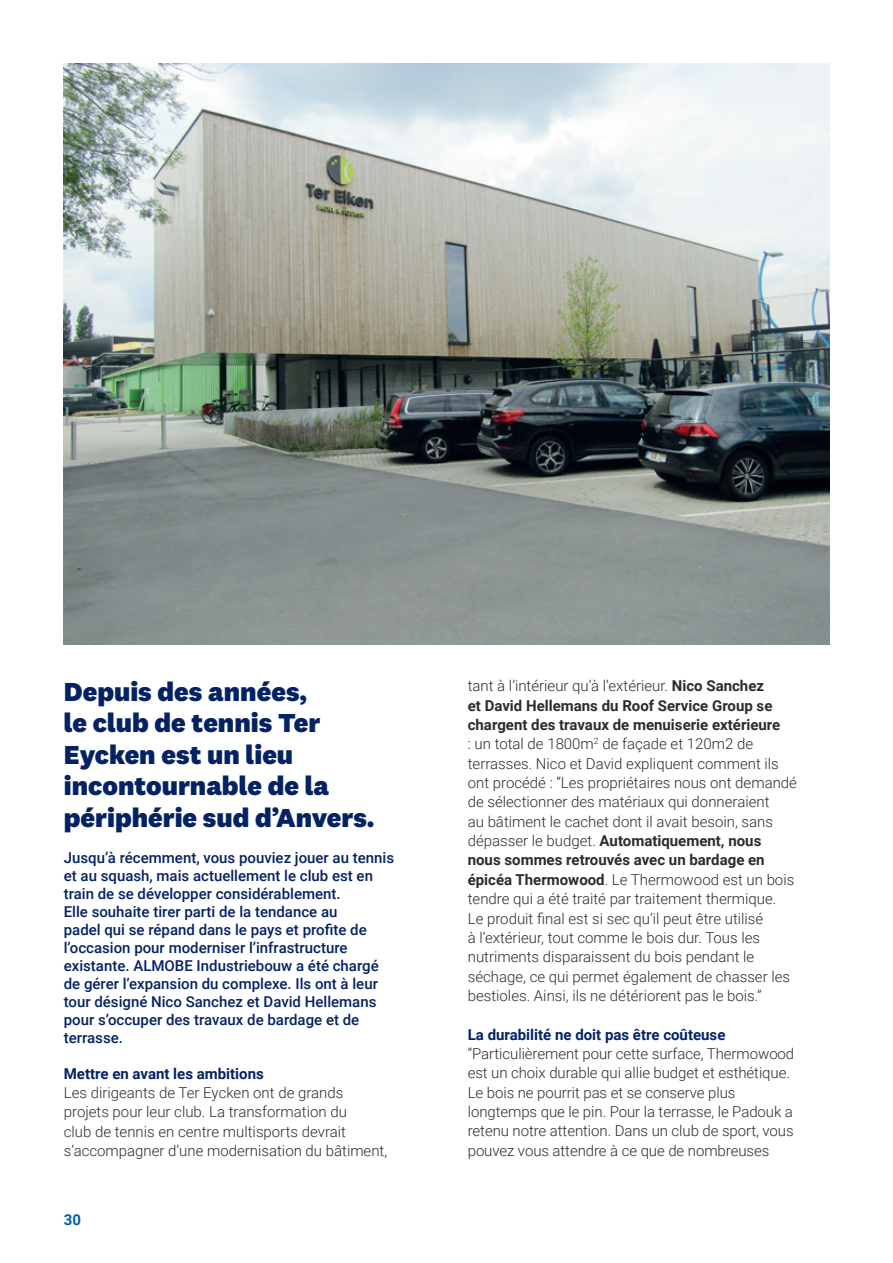
<style>
.page{position:relative;width:893px;height:1263px;background:#fff}
.page>*{position:absolute;margin:0;border:0;box-sizing:border-box;transform-origin:0 0}
.t1{font:800 27px/31.5px "National 2";color:#052265}
.t2{font:300 15px/19.4px "Roboto";color:#2e2b2c}
.t3{font:500 15px/18px "Roboto";color:#052265}
.t4{font:700 15px "Roboto";color:#052265}
.t5{font:700 15px "Roboto";color:#015dad}
.s1{font-weight:700}
</style>
<div class="page">
<img style="left:64px;top:64px;width:765px;height:581px">
<h1 class="t1" style="left:64px;top:675px;width:312px">Depuis des années,<br>le club de tennis Ter<br>Eycken est un lieu incontournable de la périphérie sud d’Anvers.</h1>
<p class="t3" style="left:64px;top:848px;width:332px">Jusqu’à récemment, vous pouviez jouer au tennis et au squash, mais actuellement le club est en train de se développer considérablement.<br>Elle souhaite tirer parti de la tendance au<br>padel qui se répand dans le pays et profite de l’occasion pour moderniser l’infrastructure existante. ALMOBE Industriebouw a été chargé de gérer l’expansion du complexe. Ils ont à leur tour désigné Nico Sanchez et David Hellemans pour s’occuper des travaux de bardage et de terrasse.</p>
<p class="t4" style="left:64px;top:1063px;width:202px">Mettre en avant les ambitions</p>
<p class="t2" style="left:64px;top:1082px;width:325px">Les dirigeants de Ter Eycken ont de grands projets pour leur club. La transformation du<br>club de tennis en centre multisports devrait s’accompagner d’une modernisation du bâtiment,</p>
<p class="t5" style="left:64px;top:1209px;width:19px">30</p>
<p class="t2" style="left:468px;top:676px;width:331px">tant à l’intérieur qu’à l’extérieur. <span class="s1">Nico Sanchez<br>et David Hellemans du Roof Service Group se chargent des travaux de menuiserie extérieure<br></span>: un total de 1800m<sup>2</sup> de façade et 120m2 de terrasses. Nico et David expliquent comment ils ont procédé : “Les propriétaires nous ont demandé de sélectionner des matériaux qui donneraient<br>au bâtiment le cachet dont il avait besoin, sans dépasser le budget. <span class="s1">Automatiquement, nous nous sommes retrouvés avec un bardage en épicéa Thermowood</span>. Le Thermowood est un bois tendre qui a été traité par traitement thermique.<br>Le produit final est si sec qu’il peut être utilisé<br>à l’extérieur, tout comme le bois dur. Tous les nutriments disparaissent du bois pendant le séchage, ce qui permet également de chasser les bestioles. Ainsi, ils ne détériorent pas le bois.”</p>
<p class="t4" style="left:468px;top:1024px;width:259px">La durabilité ne doit pas être coûteuse</p>
<p class="t2" style="left:468px;top:1043px;width:328px">“Particulièrement pour cette surface, Thermowood est un choix durable qui allie budget et esthétique.<br>Le bois ne pourrit pas et se conserve plus longtemps que le pin. Pour la terrasse, le Padouk a retenu notre attention. Dans un club de sport, vous pouvez vous attendre à ce que de nombreuses</p>
</div>
